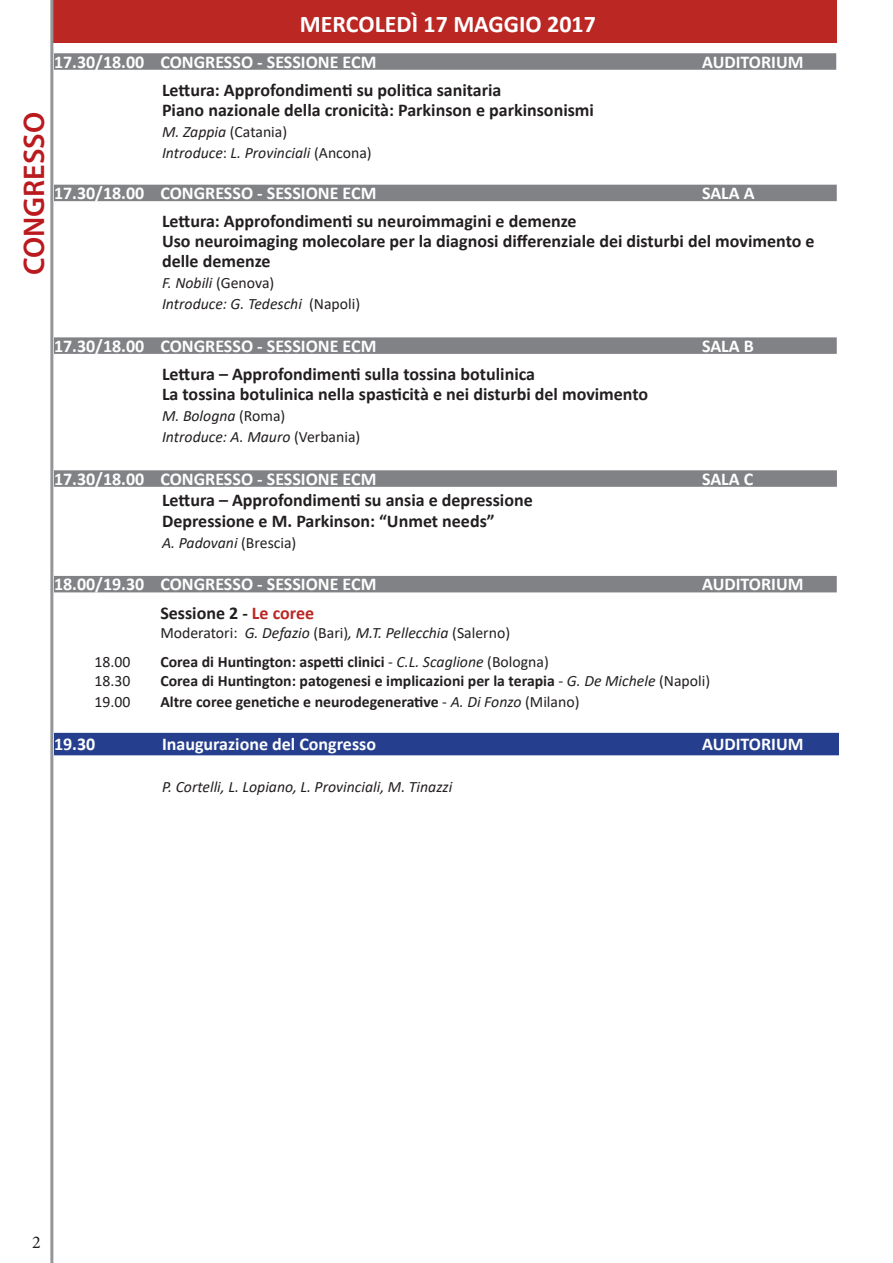
<style>
.page{position:relative;width:893px;height:1263px;background:#fff}
.page>*{position:absolute;margin:0;border:0;box-sizing:border-box;transform-origin:0 0}
.t1{font:600 30px "Myriad Pro";color:#ba191e}
.Normale{font:700 24px "Calibri";color:#fff}
.Normale-2{font:700 18px/19.8px "Calibri";color:#231f20}
.Normale-3{font:700 18px "Calibri";color:#fff}
.t2{font:18px "Minion Pro";color:#231f20}
.Normale-4{font:700 15.75px "Calibri";color:#231f20}
.Normale-5{font:italic 15.75px "Calibri";color:#231f20}
.Normale-6{font:15.75px "Calibri";color:#231f20}
.s1{font-style:italic}
.s2{font-style:normal}
.s3{color:#bb2824}
.s4{font-weight:400}
.s5{font-weight:400;font-style:italic}
</style>
<div class="page">
<div style="left:54px;top:53px;width:782px;height:17px;background:#808285"></div>
<div style="left:54px;top:185px;width:783px;height:16px;background:#808285"></div>
<div style="left:54px;top:337px;width:783px;height:17px;background:#808285"></div>
<div style="left:54px;top:470px;width:783px;height:17px;background:#808285"></div>
<div style="left:54px;top:576px;width:783px;height:16px;background:#808285"></div>
<div style="left:54px;top:733px;width:785px;height:22px;background:#253f8e"></div>
<div style="left:51px;top:0;width:785px;height:43px;background:#bb2824"></div>
<hr style="left:50px;top:0;width:3px;height:1263px;background:#939598">
<h1 class="t1" style="left:15px;top:275px;width:165px;rotate:-90deg">CONGRESSO</h1>
<p class="Normale" style="left:300px;top:7px;width:297px">MERCOLEDÌ 17 MAGGIO 2017</p>
<p class="Normale-3" style="left:54px;top:49px;width:324px">17.30/18.00 CONGRESSO - SESSIONE ECM</p>
<p class="Normale-3" style="left:702px;top:49px;width:103px">AUDITORIUM</p>
<p class="Normale-2" style="left:162px;top:80px;width:341px">Lettura: Approfondimenti su politica sanitaria</p>
<p class="Normale-2" style="left:162px;top:100px;width:433px">Piano nazionale della cronicità: Parkinson e parkinsonismi</p>
<p class="Normale-6" style="left:162px;top:121px;width:127px"><span class="s1">M. Zappia</span> (Catania)</p>
<p class="Normale-5" style="left:162px;top:142px;width:211px">Introduce<span class="s2">:</span> L. Provinciali <span class="s2">(Ancona)</span></p>
<p class="Normale-3" style="left:54px;top:180px;width:324px">17.30/18.00 CONGRESSO - SESSIONE ECM</p>
<p class="Normale-3" style="left:702px;top:180px;width:54px">SALA A</p>
<p class="Normale-2" style="left:162px;top:211px;width:416px">Lettura: Approfondimenti su neuroimmagini e demenze</p>
<p class="Normale-2" style="left:162px;top:231px;width:654px">Uso neuroimaging molecolare per la diagnosi differenziale dei disturbi del movimento e delle demenze</p>
<p class="Normale-5" style="left:162px;top:272px;width:114px">F. Nobili <span class="s2">(Genova)</span></p>
<p class="Normale-5" style="left:162px;top:293px;width:200px">Introduce: G. Tedeschi <span class="s2">(Napoli)</span></p>
<p class="Normale-3" style="left:54px;top:333px;width:324px">17.30/18.00 CONGRESSO - SESSIONE ECM</p>
<p class="Normale-3" style="left:702px;top:333px;width:53px">SALA B</p>
<p class="Normale-2" style="left:162px;top:364px;width:374px">Lettura – Approfondimenti sulla tossina botulinica</p>
<p class="Normale-2" style="left:162px;top:384px;width:488px">La tossina botulinica nella spasticità e nei disturbi del movimento</p>
<p class="Normale-5" style="left:162px;top:405px;width:125px">M. Bologna <span class="s2">(Roma)</span></p>
<p class="Normale-5" style="left:162px;top:426px;width:200px">Introduce: A. Mauro <span class="s2">(Verbania)</span></p>
<p class="Normale-3" style="left:54px;top:466px;width:324px">17.30/18.00 CONGRESSO - SESSIONE ECM</p>
<p class="Normale-3" style="left:702px;top:466px;width:53px">SALA C</p>
<p class="Normale-2" style="left:162px;top:489px;width:372px">Lettura – Approfondimenti su ansia e depressione</p>
<p class="Normale-2" style="left:162px;top:510px;width:334px">Depressione e M. Parkinson: “Unmet needs”</p>
<p class="Normale-5" style="left:162px;top:531px;width:136px">A. Padovani <span class="s2">(Brescia)</span></p>
<p class="Normale-3" style="left:54px;top:571px;width:324px">18.00/19.30 CONGRESSO - SESSIONE ECM</p>
<p class="Normale-3" style="left:702px;top:571px;width:103px">AUDITORIUM</p>
<p class="Normale-2" style="left:160px;top:602px;width:155px">Sessione 2 - <span class="s3">Le coree</span></p>
<p class="Normale-6" style="left:160px;top:622px;width:351px">Moderatori: <span class="s1">G. Defazio</span> (Bari)<span class="s1">, M.T. Pellecchia</span> (Salerno)</p>
<p class="Normale-6" style="left:94px;top:651px;width:37px">18.00</p>
<p class="Normale-4" style="left:160px;top:651px;width:390px">Corea di Huntington: aspetti clinici <span class="s4">-</span> <span class="s5">C.L. Scaglione</span> <span class="s4">(Bologna)</span></p>
<p class="Normale-6" style="left:94px;top:670px;width:37px">18.30</p>
<p class="Normale-4" style="left:160px;top:670px;width:551px">Corea di Huntington: patogenesi e implicazioni per la terapia <span class="s4">-</span> <span class="s5">G. De Michele</span> <span class="s4">(Napoli)</span></p>
<p class="Normale-6" style="left:94px;top:691px;width:37px">19.00</p>
<p class="Normale-4" style="left:160px;top:691px;width:421px">Altre coree genetiche e neurodegenerative <span class="s4">-</span> <span class="s5">A. Di Fonzo</span> <span class="s4">(Milano)</span></p>
<p class="Normale-3" style="left:54px;top:731px;width:43px">19.30</p>
<p class="Normale-3" style="left:162px;top:731px;width:216px">Inaugurazione del Congresso</p>
<p class="Normale-3" style="left:702px;top:731px;width:103px">AUDITORIUM</p>
<p class="Normale-5" style="left:162px;top:776px;width:292px">P. Cortelli, L. Lopiano, L. Provinciali, M. Tinazzi</p>
<p class="t2" style="left:32px;top:1230px;width:10px">2</p>
</div>
